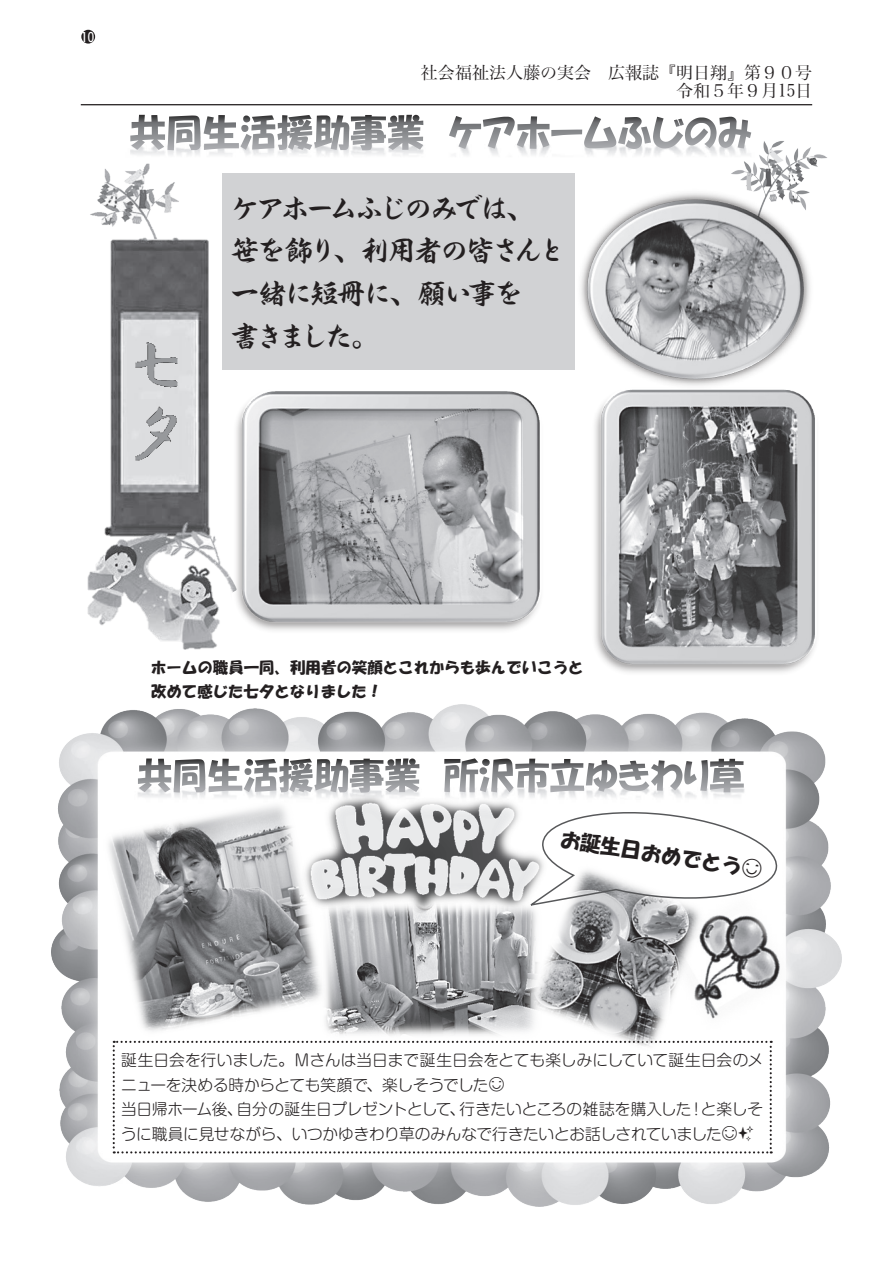
<style>
.page{position:relative;width:893px;height:1263px;background:#fff}
.page>*{position:absolute;margin:0;border:0;box-sizing:border-box;transform-origin:0 0}
.t1{font:28.65px/42.5px "Hiragino Gyo DS W8 90 ms RKSJ H";letter-spacing:-.105em;color:#231f20}
.t2{font:20.4px "HG Soei Kakupoptai";color:#231f20}
.t3{font:16.95px/18px "Hiragino Min W3 90 ms RKSJ H";color:#231f20;text-align:right}
.t4{font:300 15.75px/24.5px "Shin M Go Pro";letter-spacing:-.01em;color:#231f20}
.t5{font:15.45px/23.4px "HG Soei Kakupoptai";color:#231f20}
.t6{font:12.75px "Hiragino Kaku W5 90 ms RKSJ H";color:#fff}
</style>
<div class="page">
<img style="left:130px;top:145px;width:598px;height:29px">
<img style="left:130px;top:115px;width:141px;height:35px">
<img style="left:388px;top:115px;width:33px;height:35px">
<img style="left:449px;top:116px;width:166px;height:33px">
<img style="left:718px;top:117px;width:33px;height:32px">
<img style="left:87px;top:163px;width:150px;height:487px">
<img style="left:125px;top:320px;width:73px;height:160px">
<img style="left:51px;top:705px;width:791px;height:501px">
<img style="left:232px;top:388px;width:308px;height:246px">
<hr style="left:81px;top:104px;width:731px;height:1px;background:#231f20">
<div style="left:81px;top:30px;width:14px;height:14px;background:#231f20;border-radius:50%"></div>
<img style="left:728px;top:135px;width:99px;height:53px">
<img style="left:125px;top:787px;width:643px;height:21px">
<img style="left:138px;top:758px;width:135px;height:34px">
<img style="left:385px;top:758px;width:32px;height:33px">
<img style="left:459px;top:758px;width:90px;height:34px">
<img style="left:586px;top:759px;width:158px;height:33px">
<img style="left:580px;top:188px;width:230px;height:198px">
<img style="left:595px;top:389px;width:220px;height:284px">
<div style="left:222px;top:174px;width:353px;height:196px;background:#d1d2d4"></div>
<img style="left:103px;top:800px;width:217px;height:236px">
<img style="left:320px;top:916px;width:210px;height:124px">
<img style="left:300px;top:791px;width:248px;height:125px">
<img style="left:706px;top:890px;width:93px;height:142px">
<img style="left:530px;top:907px;width:176px;height:134px">
<svg style="left:113px;top:1041px;width:659px;height:112px"></svg>
<svg style="left:525px;top:808px;width:255px;height:99px"></svg>
<p class="t6" style="left:81px;top:31px;width:14px">10</p>
<p class="t3" style="left:421px;top:64px;width:393px">社会福祉法人藤の実会　広報誌『明日翔』第９０号令和５年９月15日</p>
<h1 class="t1" style="left:231px;top:187px;width:337px">ケアホームふじのみでは、笹を飾り、利用者の皆さんと一緒に短冊に、願い事を<br>書きました。</h1>
<p class="t5" style="left:151px;top:656px;width:434px">ホームの職員一同、利用者の笑顔とこれからも歩んでいこうと改めて感じた七夕となりました！</p>
<p class="t2" style="left:562px;top:828px;width:185px;rotate:9deg">お誕生日おめでとう</p>
<p class="t4" style="left:121px;top:1046px;width:644px">誕生日会を行いました。Ｍさんは当日まで誕生日会をとても楽しみにしていて誕生日会のメニューを決める時からとても笑顔で、楽しそうでした<br>当日帰ホーム後、自分の誕生日プレゼントとして、行きたいところの雑誌を購入した！と楽しそうに職員に見せながら、いつかゆきわり草のみんなで行きたいとお話しされていました ✨</p>
</div>
